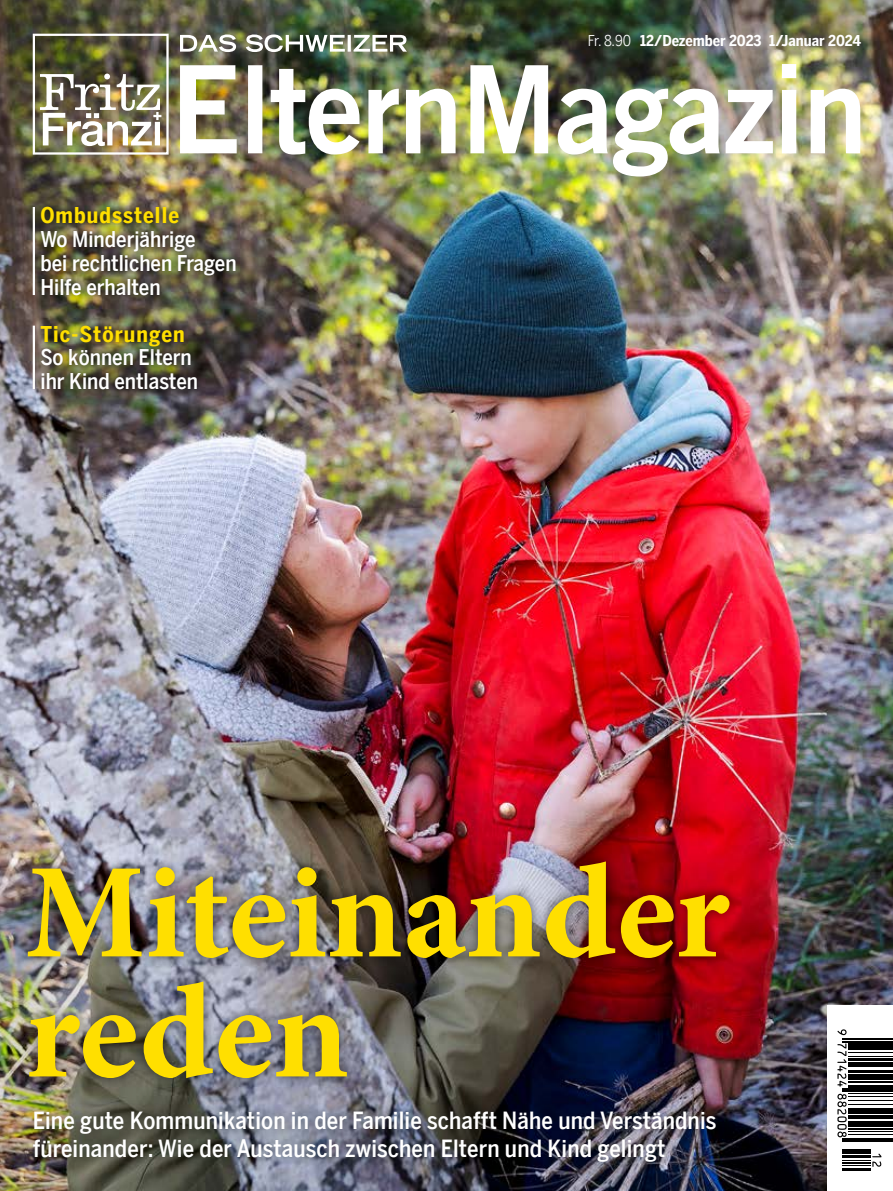
<style>
.page{position:relative;width:893px;height:1191px;background:#fff}
.page>*{position:absolute;margin:0;border:0;box-sizing:border-box;transform-origin:0 0}
.t1{font:700 135px/120px "Minion Pro";letter-spacing:-.005em;color:#ffdf00}
.t2{font:500 23.7px/28.5px "Benton Sans Cond";letter-spacing:.005em;color:#fff}
.t3{font:500 21.75px/24px "Benton Sans Cond";color:#fff}
.t4{font:700 21.75px "Benton Sans Cond";letter-spacing:.05em;color:#ffdf00}
.t5{font:700 15px "Benton Sans Cond";color:#fff}
.s1{font-weight:400}
</style>
<div class="page">
<img style="left:0;top:0;width:893px;height:1191px">
<img style="left:0;top:843px;width:168px;height:348px">
<div style="left:827px;top:1005px;width:66px;height:186px;background:#fff"></div>
<img style="left:180px;top:64px;width:680px;height:112px">
<img style="left:180px;top:35px;width:227px;height:17px">
<div style="left:33px;top:34px;width:136px;height:121px;border:2px solid #fff"></div>
<img style="left:40px;top:74px;width:121px;height:72px">
<svg style="left:839px;top:1030px;width:54px;height:141px"></svg>
<svg style="left:837px;top:1029px;width:9px;height:6px"></svg>
<hr style="left:842px;top:1039px;width:51px;height:1px;background:#000">
<hr style="left:842px;top:1041px;width:51px;height:1px;background:#000">
<hr style="left:848px;top:1043px;width:45px;height:3px;background:#000">
<hr style="left:848px;top:1047px;width:45px;height:2px;background:#000">
<hr style="left:848px;top:1052px;width:45px;height:1px;background:#000">
<hr style="left:848px;top:1056px;width:45px;height:1px;background:#000">
<hr style="left:848px;top:1058px;width:45px;height:2px;background:#000">
<hr style="left:848px;top:1062px;width:45px;height:2px;background:#000">
<hr style="left:848px;top:1066px;width:45px;height:1px;background:#000">
<hr style="left:848px;top:1070px;width:45px;height:2px;background:#000">
<hr style="left:848px;top:1074px;width:45px;height:2px;background:#000">
<hr style="left:848px;top:1077px;width:45px;height:3px;background:#000">
<svg style="left:837px;top:1043px;width:9px;height:43px"></svg>
<hr style="left:848px;top:1081px;width:45px;height:1px;background:#000">
<hr style="left:848px;top:1085px;width:45px;height:2px;background:#000">
<hr style="left:842px;top:1088px;width:51px;height:1px;background:#000">
<hr style="left:842px;top:1090px;width:51px;height:1px;background:#000">
<hr style="left:848px;top:1093px;width:45px;height:1px;background:#000">
<hr style="left:848px;top:1096px;width:45px;height:1px;background:#000">
<hr style="left:848px;top:1100px;width:45px;height:1px;background:#000">
<hr style="left:848px;top:1103px;width:45px;height:1px;background:#000">
<hr style="left:848px;top:1108px;width:45px;height:2px;background:#000">
<hr style="left:848px;top:1111px;width:45px;height:2px;background:#000">
<hr style="left:848px;top:1115px;width:45px;height:3px;background:#000">
<hr style="left:848px;top:1121px;width:45px;height:1px;background:#000">
<hr style="left:848px;top:1123px;width:45px;height:3px;background:#000">
<hr style="left:848px;top:1128px;width:45px;height:1px;background:#000">
<svg style="left:837px;top:1093px;width:10px;height:44px"></svg>
<hr style="left:848px;top:1130px;width:45px;height:1px;background:#000">
<hr style="left:848px;top:1133px;width:45px;height:1px;background:#000">
<hr style="left:842px;top:1138px;width:51px;height:1px;background:#000">
<hr style="left:842px;top:1140px;width:51px;height:1px;background:#000">
<svg style="left:842px;top:1149px;width:39px;height:17px"></svg>
<hr style="left:842px;top:1168px;width:29px;height:2px;background:#000">
<div style="left:20px;top:1096px;width:709px;height:79px;background:#000e08;opacity:.5"></div>
<div style="left:16px;top:850px;width:725px;height:239px;background:#000;opacity:.6"></div>
<img style="left:32px;top:222px;width:212px;height:81px">
<img style="left:32px;top:199px;width:155px;height:33px">
<img style="left:32px;top:340px;width:174px;height:58px">
<img style="left:32px;top:317px;width:161px;height:38px">
<p class="t4" style="left:40px;top:203px;width:140px">Ombudsstelle</p>
<p class="t3" style="left:40px;top:227px;width:198px">Wo Minderjährige<br>bei rechtlichen Fragen<br>Hilfe erhalten</p>
<p class="t4" style="left:40px;top:321px;width:146px">Tic-Störungen</p>
<p class="t3" style="left:40px;top:346px;width:159px">So können Eltern ihr Kind entlasten</p>
<p class="t5" style="left:588px;top:32px;width:275px"><span class="s1">Fr. 8.90</span> 12/Dezember 2023 1/Januar 2024</p>
<h1 class="t1" style="left:26px;top:858px;width:706px">Miteinander reden</h1>
<p class="t2" style="left:33px;top:1106px;width:685px">Eine gute Kommunikation in der Familie schafft Nähe und Verständnis füreinander: Wie der Austausch zwischen Eltern und Kind gelingt</p>
</div>
